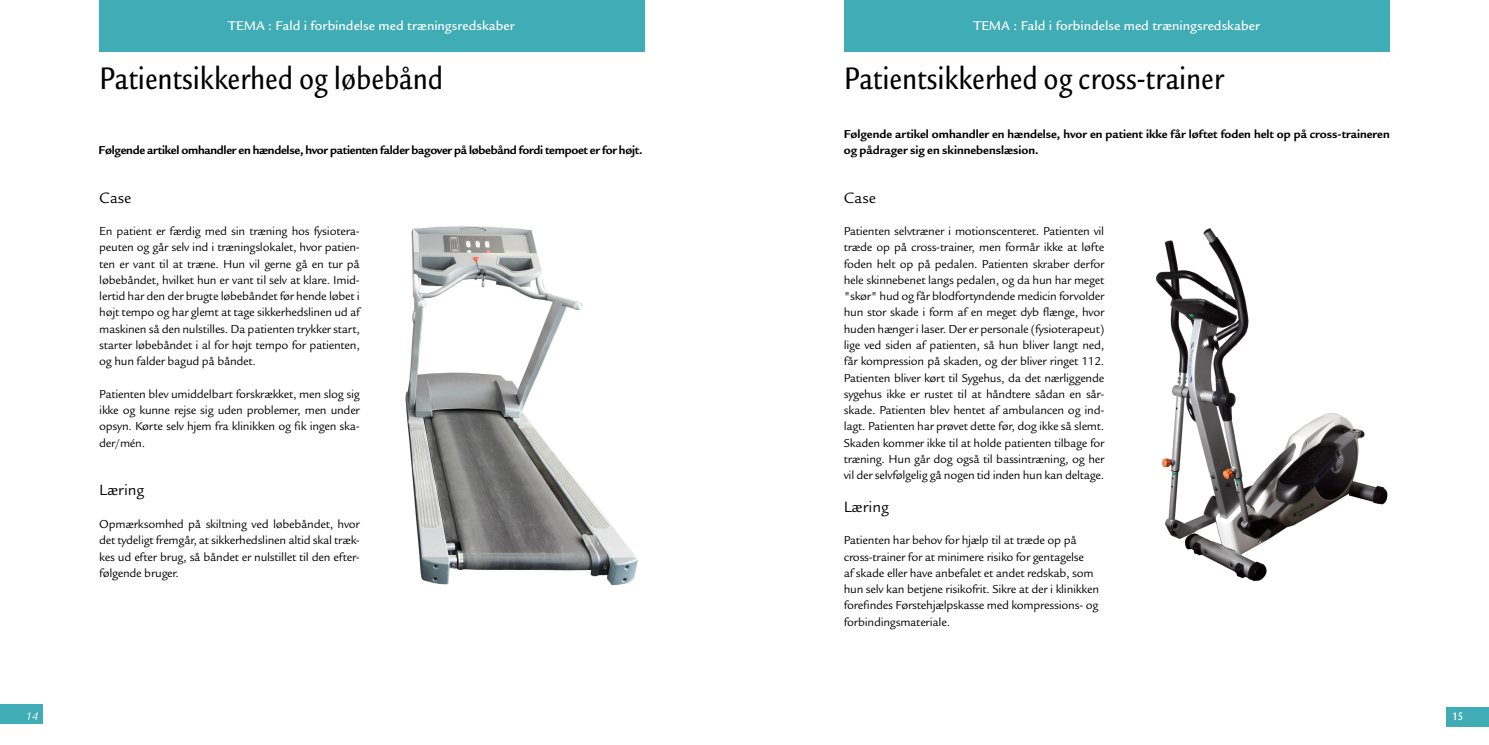
<style>
.page{position:relative;width:1489px;height:745px;background:#fff}
.page>*{position:absolute;margin:0;border:0;box-sizing:border-box;transform-origin:0 0}
.t1{font:500 condensed 33.75px "Legacy Sans ITC Std";color:#000}
.t2{font:16.25px "Legacy Sans ITC Std";color:#000}
.t3{font:500 13.75px "Legacy Sans Std";letter-spacing:.005em;color:#fff}
.t4{font:12.5px/16.2px "Legacy Sans ITC Std";letter-spacing:-.02em;color:#000;text-align:justify}
.t5{font:700 12.5px/16.2px "Legacy Sans ITC Std";color:#000}
.t6{font:700 12.5px "Legacy Sans ITC Std";letter-spacing:-.02em;color:#000}
.t7{font:italic 11.88px "Legacy Sans ITC Std";color:#fff}
.t8{font:700 condensed 11.88px "Legacy Sans ITC Std";color:#fff}
</style>
<div class="page">
<div style="left:1445px;top:707px;width:43px;height:19px;background:#3facb6"></div>
<div style="left:0;top:704px;width:43px;height:19px;background:#3facb6"></div>
<div style="left:99px;top:0;width:546px;height:52px;background:#3facb6"></div>
<div style="left:844px;top:0;width:546px;height:52px;background:#3facb6"></div>
<img style="left:405px;top:226px;width:233px;height:360px">
<img style="left:1156px;top:228px;width:232px;height:354px">
<p class="t3" style="left:228px;top:18px;width:288px">TEMA : Fald i forbindelse med træningsredskaber</p>
<p class="t3" style="left:973px;top:18px;width:288px">TEMA : Fald i forbindelse med træningsredskaber</p>
<h1 class="t1" style="left:99px;top:59px;width:345px">Patientsikkerhed og løbebånd</h1>
<p class="t6" style="left:99px;top:142px;width:545px">Følgende artikel omhandler en hændelse, hvor patienten falder bagover på løbebånd fordi tempoet er for højt.</p>
<h1 class="t1" style="left:843px;top:59px;width:382px">Patientsikkerhed og cross-trainer</h1>
<p class="t5" style="left:843px;top:125px;width:547px">Følgende artikel omhandler en hændelse, hvor en patient ikke får løftet foden helt op på cross-traineren og pådrager sig en skinnebenslæsion.</p>
<h2 class="t2" style="left:99px;top:188px;width:34px">Case</h2>
<p class="t4" style="left:99px;top:223px;width:262px">En patient er færdig med sin træning hos fysiotera&shy;peuten og går selv ind i træningslokalet, hvor patien&shy;ten er vant til at træne. Hun vil gerne gå en tur på løbebåndet, hvilket hun er vant til selv at klare. Imid&shy;lertid har den der brugte løbebåndet før hende løbet i højt tempo og har glemt at tage sikkerhedslinen ud af maskinen så den nulstilles. Da patienten trykker start, starter løbebåndet i al for højt tempo for patienten, og hun falder bagud på båndet.</p>
<p class="t4" style="left:99px;top:385px;width:262px">Patienten blev umiddelbart forskrækket, men slog sig ikke og kunne rejse sig uden problemer, men under opsyn. Kørte selv hjem fra klinikken og fik ingen ska&shy;der/mén.</p>
<h2 class="t2" style="left:99px;top:481px;width:47px">Læring</h2>
<p class="t4" style="left:99px;top:515px;width:262px">Opmærksomhed på skiltning ved løbebåndet, hvor det tydeligt fremgår, at sikkerhedslinen altid skal træk&shy;kes ud efter brug, så båndet er nulstillet til den efter&shy;følgende bruger.</p>
<h2 class="t2" style="left:843px;top:188px;width:34px">Case</h2>
<p class="t4" style="left:843px;top:223px;width:262px">Patienten selvtræner i motionscenteret. Patienten vil træde op på cross-trainer, men formår ikke at løfte foden helt op på pedalen. Patienten skraber derfor hele skinnebenet langs pedalen, og da hun har meget "skør" hud og får blodfortyndende medicin forvolder hun stor skade i form af en meget dyb flænge, hvor huden hænger i laser. Der er personale (fysioterapeut) lige ved siden af patienten, så hun bliver langt ned, får kompression på skaden, og der bliver ringet 112.<br>Patienten bliver kørt til Sygehus, da det nærliggende sygehus ikke er rustet til at håndtere sådan en sår&shy;skade. Patienten blev hentet af ambulancen og ind&shy;lagt. Patienten har prøvet dette før, dog ikke så slemt.<br>Skaden kommer ikke til at holde patienten tilbage for træning. Hun går dog også til bassintræning, og her vil der selvfølgelig gå nogen tid inden hun kan deltage.</p>
<h2 class="t2" style="left:843px;top:497px;width:47px">Læring</h2>
<p class="t4" style="left:843px;top:532px;width:257px;text-align:left">Patienten har behov for hjælp til at træde op på cross-trainer for at minimere risiko for gentagelse<br>af skade eller have anbefalet et andet redskab, som hun selv kan betjene risikofrit. Sikre at der i klinikken forefindes Førstehjælpskasse med kompressions- og forbindingsmateriale.</p>
<p class="t7" style="left:26px;top:709px;width:14px">14</p>
<p class="t8" style="left:1452px;top:709px;width:12px">15</p>
</div>
